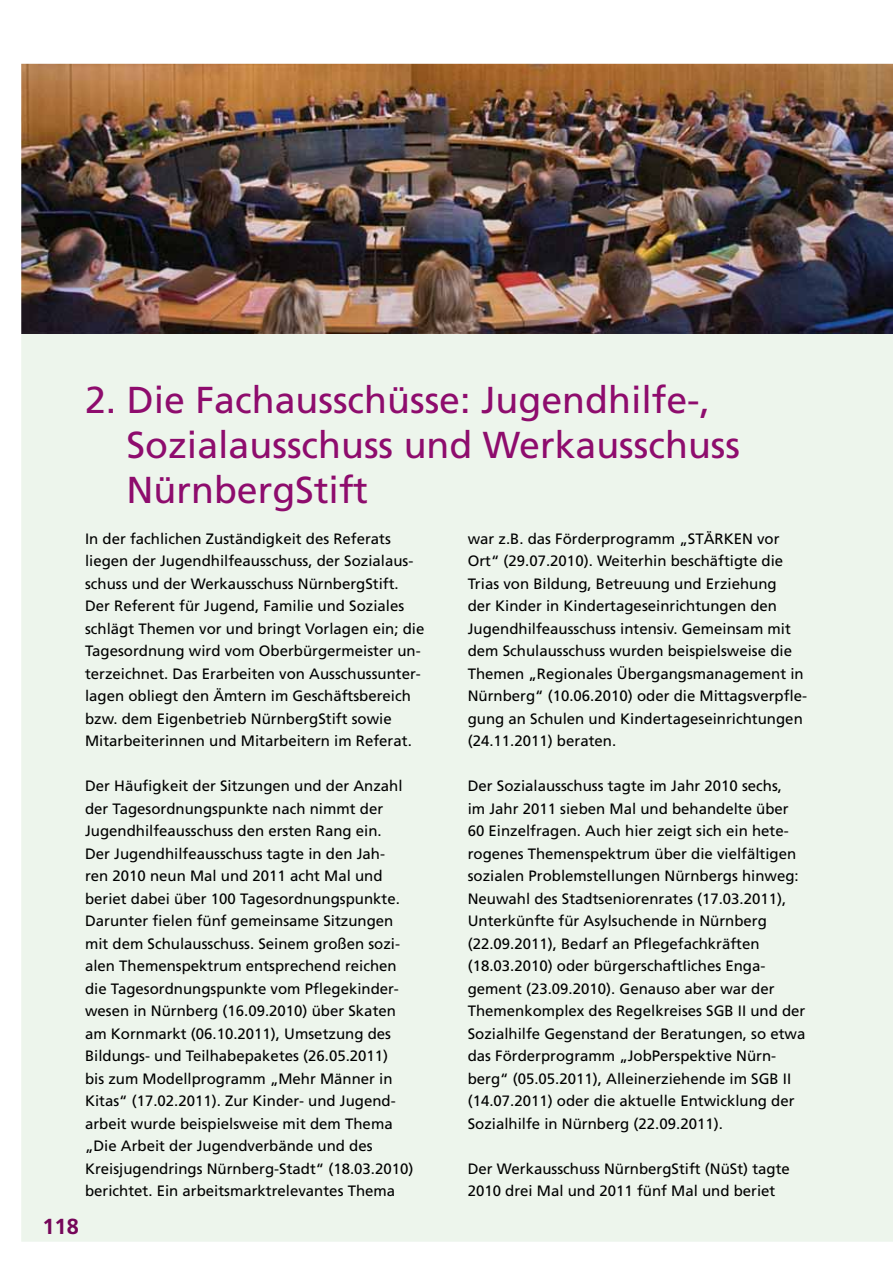
<style>
.page{position:relative;width:893px;height:1263px;background:#fff}
.page>*{position:absolute;margin:0;border:0;box-sizing:border-box;transform-origin:0 0}
.t1{font:37.5px/45px "Frutiger";color:#8e0c6d}
.t2{font:700 21.75px "Frutiger";color:#750559}
.t3{font:15px/22.5px "Frutiger";color:#000}
</style>
<div class="page">
<img style="left:21px;top:63px;width:872px;height:1179px">
<h1 class="t1" style="left:127px;top:377px;width:615px;text-indent:-41px">2. Die Fachausschüsse: Jugendhilfe-,<br>Sozialausschuss und Werkausschuss<br>NürnbergStift</h1>
<p class="t3" style="left:85px;top:527px;width:341px">In der fachlichen Zuständigkeit des Referats liegen der Jugendhilfeausschuss, der Sozialaus&shy;schuss und der Werkausschuss NürnbergStift.<br>Der Referent für Jugend, Familie und Soziales schlägt Themen vor und bringt Vorlagen ein; die Tagesordnung wird vom Oberbürgermeister un&shy;terzeichnet. Das Erarbeiten von Ausschussunter&shy;lagen obliegt den Ämtern im Geschäftsbereich bzw. dem Eigenbetrieb NürnbergStift sowie Mitarbeiterinnen und Mitarbeitern im Referat.</p>
<p class="t3" style="left:85px;top:775px;width:330px">Der Häufigkeit der Sitzungen und der Anzahl der Tagesordnungspunkte nach nimmt der Jugendhilfeausschuss den ersten Rang ein.<br>Der Jugendhilfeausschuss tagte in den Jah-<br>ren 2010 neun Mal und 2011 acht Mal und beriet dabei über 100 Tagesordnungspunkte.<br>Darunter fielen fünf gemeinsame Sitzungen mit dem Schulausschuss. Seinem großen sozi&shy;alen Themenspektrum entsprechend reichen die Tagesordnungspunkte vom Pflegekinder&shy;wesen in Nürnberg (16.09.2010) über Skaten am Kornmarkt (06.10.2011), Umsetzung des Bildungs- und Teilhabepaketes (26.05.2011)<br>bis zum Modellprogramm „Mehr Männer in Kitas“ (17.02.2011). Zur Kinder- und Jugend&shy;arbeit wurde beispielsweise mit dem Thema „Die Arbeit der Jugendverbände und des Kreisjugendrings Nürnberg-Stadt“ (18.03.2010) berichtet. Ein arbeitsmarktrelevantes Thema</p>
<p class="t3" style="left:468px;top:527px;width:341px">war z.B. das Förderprogramm „STÄRKEN vor Ort“ (29.07.2010). Weiterhin beschäftigte die Trias von Bildung, Betreuung und Erziehung<br>der Kinder in Kindertageseinrichtungen den Jugendhilfeausschuss intensiv. Gemeinsam mit dem Schulausschuss wurden beispielsweise die Themen „Regionales Übergangsmanagement in Nürnberg“ (10.06.2010) oder die Mittagsverpfle&shy;gung an Schulen und Kindertageseinrichtungen (24.11.2011) beraten.</p>
<p class="t3" style="left:468px;top:775px;width:339px">Der Sozialausschuss tagte im Jahr 2010 sechs,<br>im Jahr 2011 sieben Mal und behandelte über 60 Einzelfragen. Auch hier zeigt sich ein hete&shy;rogenes Themenspektrum über die vielfältigen sozialen Problemstellungen Nürnbergs hinweg:<br>Neuwahl des Stadtseniorenrates (17.03.2011), Unterkünfte für Asylsuchende in Nürnberg (22.09.2011), Bedarf an Pflegefachkräften (18.03.2010) oder bürgerschaftliches Enga&shy;gement (23.09.2010). Genauso aber war der Themenkomplex des Regelkreises SGB II und der Sozialhilfe Gegenstand der Beratungen, so etwa das Förderprogramm „JobPerspektive Nürn&shy;berg“ (05.05.2011), Alleinerziehende im SGB II (14.07.2011) oder die aktuelle Entwicklung der Sozialhilfe in Nürnberg (22.09.2011).</p>
<p class="t3" style="left:468px;top:1157px;width:324px">Der Werkausschuss NürnbergStift (NüSt) tagte<br>2010 drei Mal und 2011 fünf Mal und beriet</p>
<h2 class="t2" style="left:43px;top:1213px;width:38px">118</h2>
</div>
